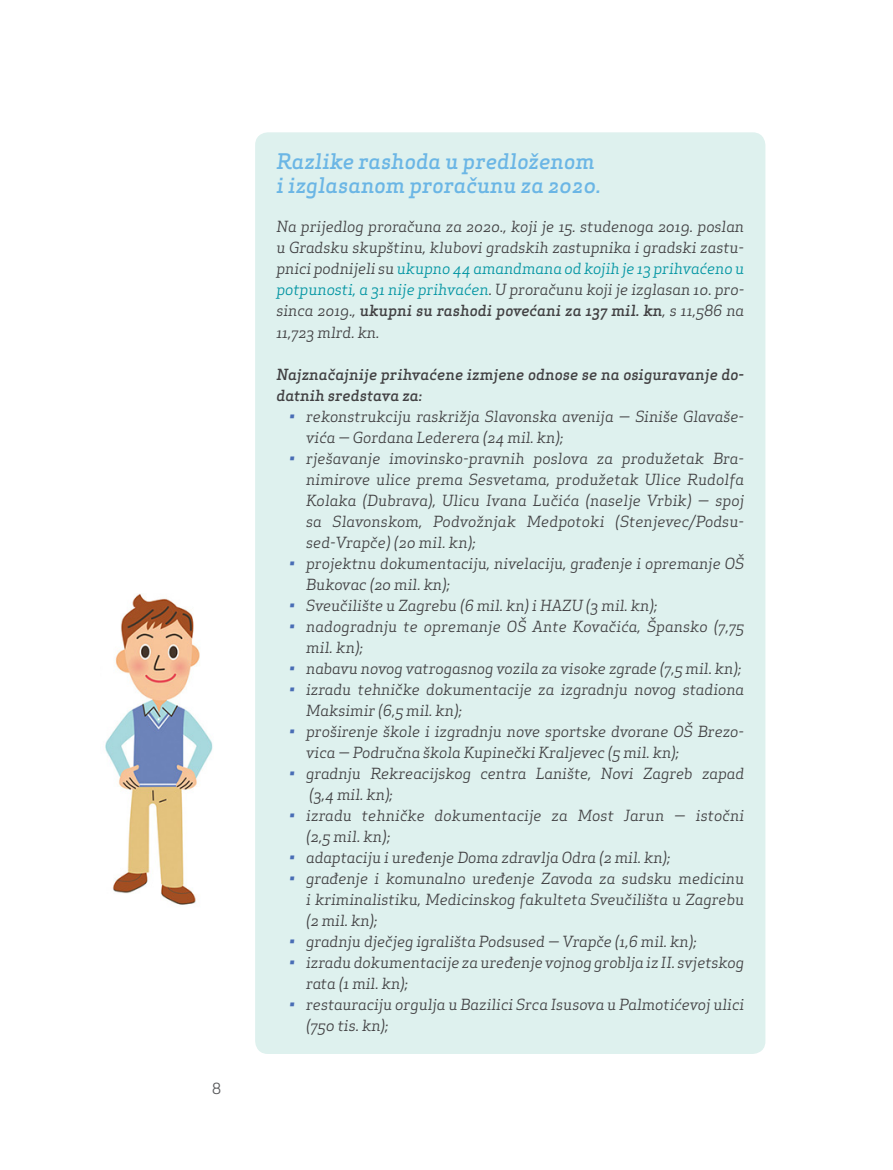
<style>
.page{position:relative;width:893px;height:1170px;background:#fff}
.page>*{position:absolute;margin:0;border:0;box-sizing:border-box;transform-origin:0 0}
.t1{font:italic 500 21px/24px "Apex Serif";color:#6bb6e5}
.t2{font:italic 15px/21px "Apex Serif";color:#414042}
.t3{font:italic 500 15px/21px "Apex Serif";color:#414042}
.t4{font:15px "Apex Serif";color:#58595b}
.s1{color:#0094a2}
.s2{font-weight:500}
.s3{color:#496db5}
</style>
<div class="page">
<div style="left:255px;top:132px;width:510px;height:921px;background:#def1ee;border-radius:13px"></div>
<img style="left:105px;top:594px;width:108px;height:311px">
<p class="t4" style="left:212px;top:1078px;width:10px">8</p>
<h1 class="t1" style="left:276px;top:149px;width:326px">Razlike rashoda u predloženom i izglasanom proračunu za 2020.</h1>
<p class="t2" style="left:276px;top:216px;width:469px;text-align:justify">Na prijedlog proračuna za 2020., koji je 15. studenoga 2019. poslan u Gradsku skupštinu, klubovi gradskih zastupnika i gradski zastu&shy;pnici podnijeli su <span class="s1">ukupno 44 amandmana od kojih je 13 prihvaćeno u potpunosti, a 31 nije prihvaćen</span>. U proračunu koji je izglasan 10. pro&shy;sinca 2019., <span class="s2">ukupni su rashodi povećani za 137 mil. kn</span>, s 11,586 na 11,723 mlrd. kn.</p>
<p class="t3" style="left:276px;top:363px;width:469px">Najznačajnije prihvaćene izmjene odnose se na osiguravanje do&shy;datnih sredstava za:</p>
<p class="t2" style="left:306px;top:405px;width:439px;text-indent:-17px"><span class="s3">•</span> rekonstrukciju raskrižja Slavonska avenija — Siniše Glavaše&shy;vića — Gordana Lederera (24 mil. kn);</p>
<p class="t2" style="left:306px;top:447px;width:439px;text-align:justify;text-indent:-17px"><span class="s3">•</span> rješavanje imovinsko-pravnih poslova za produžetak Bra&shy;nimirove ulice prema Sesvetama, produžetak Ulice Rudolfa Kolaka (Dubrava), Ulicu Ivana Lučića (naselje Vrbik) — spoj sa Slavonskom, Podvožnjak Medpotoki (Stenjevec/Podsu&shy;sed-Vrapče) (20 mil. kn);</p>
<p class="t2" style="left:306px;top:552px;width:439px;text-indent:-17px"><span class="s3">•</span> projektnu dokumentaciju, nivelaciju, građenje i opremanje OŠ<br>Bukovac (20 mil. kn);</p>
<p class="t2" style="left:289px;top:594px;width:370px"><span class="s3">•</span> Sveučilište u Zagrebu (6 mil. kn) i HAZU (3 mil. kn);</p>
<p class="t2" style="left:306px;top:615px;width:439px;text-indent:-17px"><span class="s3">•</span> nadogradnju te opremanje OŠ Ante Kovačića, Špansko (7,75 mil. kn);</p>
<p class="t2" style="left:289px;top:657px;width:454px"><span class="s3">•</span> nabavu novog vatrogasnog vozila za visoke zgrade (7,5 mil. kn);</p>
<p class="t2" style="left:306px;top:678px;width:439px;text-indent:-17px"><span class="s3">•</span> izradu tehničke dokumentacije za izgradnju novog stadiona<br>Maksimir (6,5 mil. kn);</p>
<p class="t2" style="left:306px;top:720px;width:439px;text-indent:-17px"><span class="s3">•</span> proširenje škole i izgradnju nove sportske dvorane OŠ Brezo&shy;vica — Područna škola Kupinečki Kraljevec (5 mil. kn);</p>
<p class="t2" style="left:309px;top:762px;width:436px;text-indent:-20px"><span class="s3">•</span> gradnju Rekreacijskog centra Lanište, Novi Zagreb zapad (3,4 mil. kn);</p>
<p class="t2" style="left:306px;top:804px;width:439px;text-indent:-17px"><span class="s3">•</span> izradu tehničke dokumentacije za Most Jarun — istočni (2,5 mil. kn);</p>
<p class="t2" style="left:289px;top:846px;width:383px"><span class="s3">•</span> adaptaciju i uređenje Doma zdravlja Odra (2 mil. kn);</p>
<p class="t2" style="left:306px;top:867px;width:439px;text-align:justify;text-indent:-17px"><span class="s3">•</span> građenje i komunalno uređenje Zavoda za sudsku medicinu i kriminalistiku, Medicinskog fakulteta Sveučilišta u Zagrebu (2 mil. kn);</p>
<p class="t2" style="left:289px;top:930px;width:409px"><span class="s3">•</span> gradnju dječjeg igrališta Podsused — Vrapče (1,6 mil. kn);</p>
<p class="t2" style="left:306px;top:951px;width:439px;text-indent:-17px"><span class="s3">•</span> izradu dokumentacije za uređenje vojnog groblja iz II. svjetskog rata (1 mil. kn);</p>
<p class="t2" style="left:306px;top:993px;width:439px;text-indent:-17px"><span class="s3">•</span> restauraciju orgulja u Bazilici Srca Isusova u Palmotićevoj ulici (750 tis. kn);</p>
</div>
